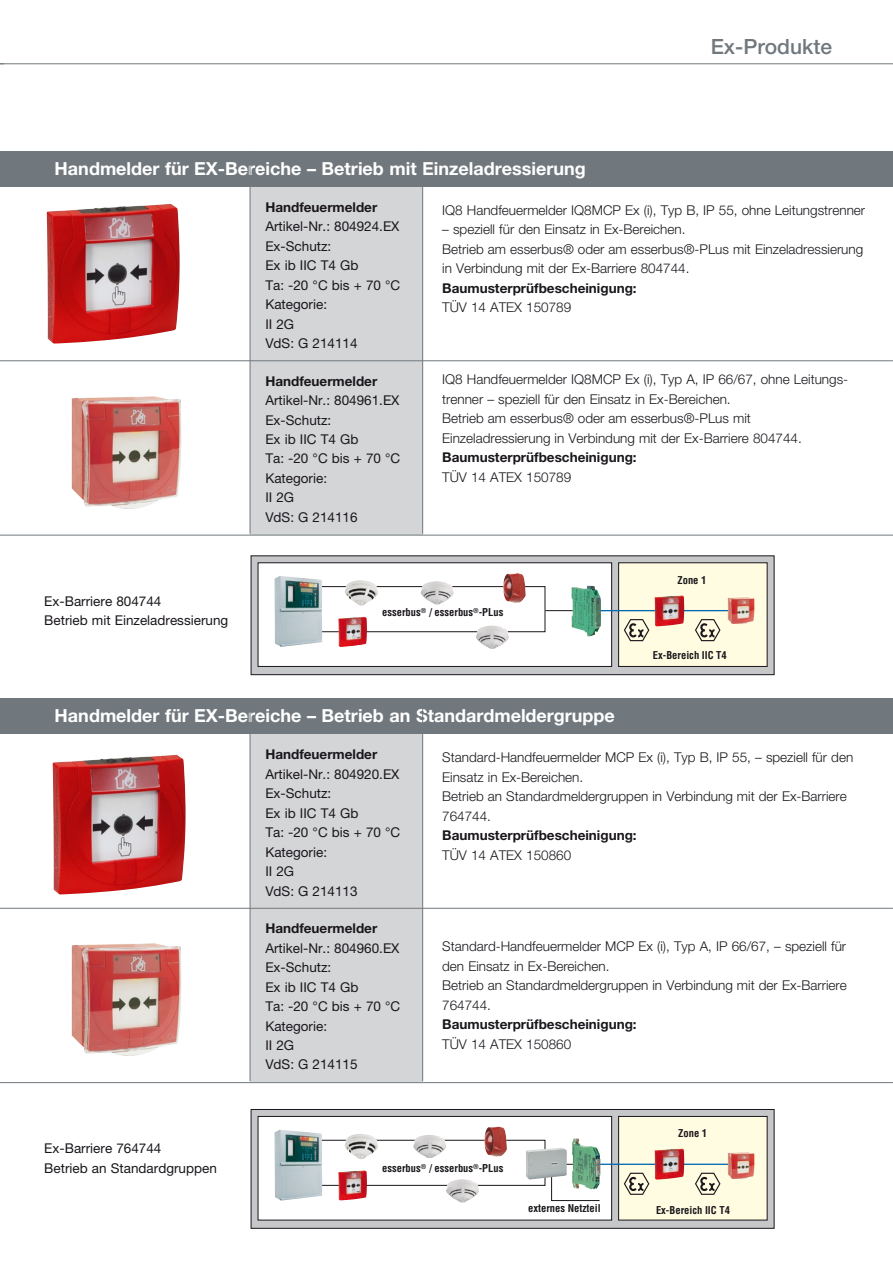
<style>
.page{position:relative;width:893px;height:1263px;background:#fff}
.page>*{position:absolute;margin:0;border:0;box-sizing:border-box;transform-origin:0 0}
.t1{font:500 21px "Helvetica Neue";color:#71787d}
.t2{font:700 18px "Helvetica Neue";color:#fff}
.t3{font:300 13.5px/19.5px "Helvetica Neue";color:#1a171c}
.t4{font:13.5px/19.5px "Helvetica Neue";color:#1a171c}
.t5{font:700 13.5px "Helvetica Neue";color:#1a171c}
.t6{font:700 condensed 10.5px "Honeywell Helvetica";color:#1a171c}
</style>
<div class="page">
<img style="left:47px;top:204px;width:133px;height:140px">
<img style="left:71px;top:396px;width:111px;height:112px">
<img style="left:53px;top:755px;width:133px;height:139px">
<img style="left:71px;top:944px;width:111px;height:112px">
<div style="left:250px;top:186px;width:173px;height:349px;background:#d4d5d6"></div>
<hr style="left:0;top:63px;width:893px;height:1px;background:#71787d">
<div style="left:0;top:151px;width:893px;height:35px;background:#71787d"></div>
<hr style="left:0;top:360px;width:893px;height:1px;background:#71787d">
<hr style="left:250px;top:151px;width:1px;height:383px;background:#71787d">
<hr style="left:422px;top:151px;width:1px;height:383px;background:#71787d">
<hr style="left:0;top:535px;width:893px;height:1px;background:#71787d">
<div style="left:250px;top:733px;width:173px;height:349px;background:#d4d5d6"></div>
<div style="left:0;top:698px;width:893px;height:35px;background:#71787d"></div>
<hr style="left:0;top:908px;width:893px;height:1px;background:#71787d">
<hr style="left:250px;top:698px;width:1px;height:383px;background:#71787d">
<hr style="left:422px;top:698px;width:1px;height:383px;background:#71787d">
<hr style="left:0;top:1082px;width:893px;height:1px;background:#71787d">
<svg style="left:250px;top:1109px;width:525px;height:120px"></svg>
<div style="left:314px;top:1140px;width:231px;height:46px;border:1px solid #1a171c"></div>
<hr style="left:593px;top:1163px;width:139px;height:2px;background:#006ab3">
<hr style="left:545px;top:1164px;width:42px;height:1px;background:#1a171c">
<img style="left:274px;top:1129px;width:48px;height:71px">
<img style="left:413px;top:1135px;width:33px;height:23px">
<img style="left:446px;top:1179px;width:33px;height:23px">
<svg style="left:624px;top:1173px;width:25px;height:22px"></svg>
<svg style="left:695px;top:1173px;width:25px;height:22px"></svg>
<img style="left:526px;top:1148px;width:41px;height:31px">
<img style="left:484px;top:1127px;width:23px;height:29px">
<img style="left:345px;top:1134px;width:33px;height:25px">
<img style="left:572px;top:1138px;width:28px;height:51px">
<img style="left:655px;top:1148px;width:29px;height:31px">
<img style="left:728px;top:1152px;width:26px;height:27px">
<img style="left:338px;top:1170px;width:29px;height:30px">
<svg style="left:250px;top:555px;width:525px;height:120px"></svg>
<div style="left:314px;top:586px;width:231px;height:46px;border:1px solid #1a171c"></div>
<hr style="left:584px;top:610px;width:148px;height:1px;background:#006ab3">
<hr style="left:545px;top:610px;width:33px;height:1px;background:#1a171c">
<img style="left:274px;top:576px;width:48px;height:71px">
<img style="left:572px;top:586px;width:29px;height:50px">
<img style="left:421px;top:581px;width:33px;height:23px">
<img style="left:476px;top:626px;width:33px;height:23px">
<img style="left:503px;top:573px;width:23px;height:30px">
<img style="left:345px;top:580px;width:33px;height:25px">
<svg style="left:624px;top:619px;width:25px;height:22px"></svg>
<svg style="left:695px;top:619px;width:25px;height:22px"></svg>
<img style="left:655px;top:595px;width:29px;height:31px">
<img style="left:728px;top:597px;width:26px;height:27px">
<img style="left:338px;top:617px;width:29px;height:30px">
<h2 class="t2" style="left:55px;top:157px;width:533px">Handmelder für EX-Bereiche – Betrieb mit Einzeladressierung</h2>
<h1 class="t1" style="left:711px;top:34px;width:123px">Ex-Produkte</h1>
<p class="t4" style="left:44px;top:591px;width:186px">Ex-Barriere 804744<br>Betrieb mit Einzeladressierung</p>
<p class="t5" style="left:265px;top:199px;width:113px">Handfeuermelder</p>
<p class="t4" style="left:265px;top:217px;width:136px">Artikel-Nr.: 804924.EX<br>Ex-Schutz:<br>Ex ib IIC T4 Gb<br>Ta: -20 °C bis + 70 °C<br>Kategorie:<br>II 2G<br>VdS: G 214114</p>
<p class="t5" style="left:265px;top:372px;width:113px">Handfeuermelder</p>
<p class="t4" style="left:265px;top:390px;width:136px">Artikel-Nr.: 804961.EX<br>Ex-Schutz:<br>Ex ib IIC T4 Gb<br>Ta: -20 °C bis + 70 °C<br>Kategorie:<br>II 2G<br>VdS: G 214116</p>
<p class="t3" style="left:442px;top:200px;width:424px">IQ8 Handfeuermelder IQ8MCP Ex (i), Typ B, IP 55, ohne Leitungstrenner</p>
<p class="t3" style="left:442px;top:220px;width:423px">– speziell für den Einsatz in Ex-Bereichen.<br>Betrieb am esserbus® oder am esserbus®-PLus mit Einzeladressierung in Verbindung mit der Ex-Barriere 804744.</p>
<p class="t5" style="left:442px;top:280px;width:196px">Baumusterprüfbescheinigung:</p>
<p class="t3" style="left:442px;top:298px;width:130px">TÜV 14 ATEX 150789</p>
<p class="t3" style="left:442px;top:370px;width:407px">IQ8 Handfeuermelder IQ8MCP Ex (i), Typ A, IP 66/67, ohne Leitungs&shy;trenner – speziell für den Einsatz in Ex-Bereichen.<br>Betrieb am esserbus® oder am esserbus®-PLus mit Einzeladressierung in Verbindung mit der Ex-Barriere 804744.</p>
<p class="t5" style="left:442px;top:449px;width:196px">Baumusterprüfbescheinigung:</p>
<p class="t3" style="left:442px;top:467px;width:130px">TÜV 14 ATEX 150789</p>
<p class="t6" style="left:677px;top:574px;width:31px">Zone 1</p>
<p class="t6" style="left:382px;top:605px;width:123px">esserbus<sup>®</sup> / esserbus<sup>®</sup>-PLus</p>
<p class="t6" style="left:653px;top:648px;width:75px">Ex-Bereich IIC T4</p>
<h2 class="t2" style="left:55px;top:704px;width:562px">Handmelder für EX-Bereiche – Betrieb an Standardmeldergruppe</h2>
<p class="t4" style="left:44px;top:1138px;width:174px">Ex-Barriere 764744<br>Betrieb an Standardgruppen</p>
<p class="t5" style="left:265px;top:746px;width:113px">Handfeuermelder</p>
<p class="t4" style="left:265px;top:764px;width:136px">Artikel-Nr.: 804920.EX<br>Ex-Schutz:<br>Ex ib IIC T4 Gb<br>Ta: -20 °C bis + 70 °C<br>Kategorie:<br>II 2G<br>VdS: G 214113</p>
<p class="t5" style="left:265px;top:920px;width:113px">Handfeuermelder</p>
<p class="t4" style="left:265px;top:938px;width:136px">Artikel-Nr.: 804960.EX<br>Ex-Schutz:<br>Ex ib IIC T4 Gb<br>Ta: -20 °C bis + 70 °C<br>Kategorie:<br>II 2G<br>VdS: G 214115</p>
<p class="t3" style="left:442px;top:748px;width:413px">Standard-Handfeuermelder MCP Ex (i), Typ B, IP 55, – speziell für den Einsatz in Ex-Bereichen.<br>Betrieb an Standardmeldergruppen in Verbindung mit der Ex-Barriere 764744.</p>
<p class="t5" style="left:442px;top:827px;width:196px">Baumusterprüfbescheinigung:</p>
<p class="t3" style="left:442px;top:845px;width:130px">TÜV 14 ATEX 150860</p>
<p class="t6" style="left:528px;top:775px;width:74px">externes Netzteil</p>
<p class="t3" style="left:442px;top:937px;width:406px">Standard-Handfeuermelder MCP Ex (i), Typ A, IP 66/67, – speziell für den Einsatz in Ex-Bereichen.<br>Betrieb an Standardmeldergruppen in Verbindung mit der Ex-Barriere 764744.</p>
<p class="t5" style="left:442px;top:1016px;width:196px">Baumusterprüfbescheinigung:</p>
<p class="t3" style="left:442px;top:1034px;width:130px">TÜV 14 ATEX 150860</p>
<p class="t6" style="left:678px;top:1127px;width:31px">Zone 1</p>
<p class="t6" style="left:382px;top:1161px;width:123px">esserbus<sup>®</sup> / esserbus<sup>®</sup>-PLus</p>
<p class="t6" style="left:528px;top:1201px;width:74px">externes Netzteil</p>
<p class="t6" style="left:656px;top:1204px;width:75px">Ex-Bereich IIC T4</p>
</div>
